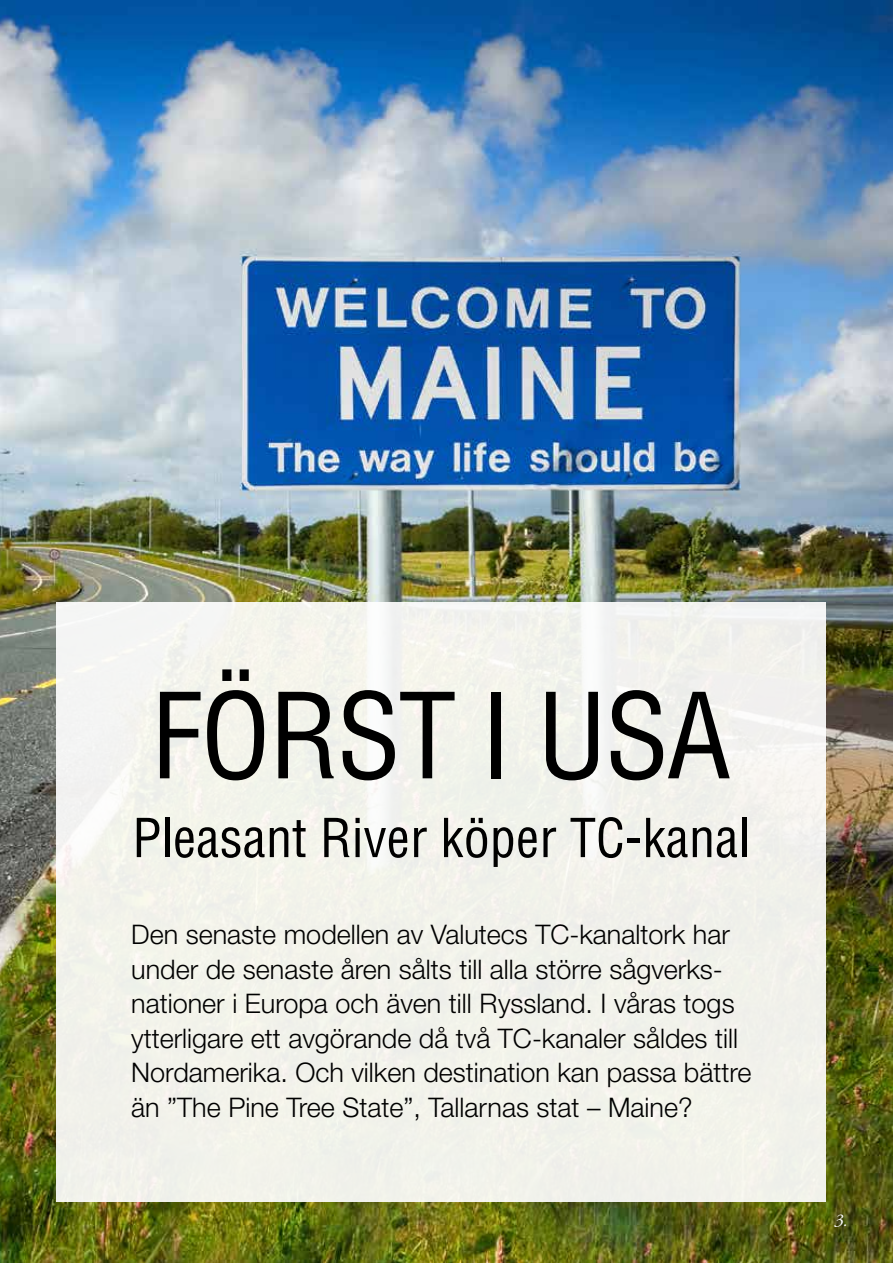
<style>
.page{position:relative;width:893px;height:1263px;background:#fff}
.page>*{position:absolute;margin:0;border:0;box-sizing:border-box;transform-origin:0 0}
.t1{font:condensed 115.35px "Helvetica LT Std";letter-spacing:-.02em;color:#000}
.t2{font:condensed 52.35px "Helvetica LT Std";color:#000}
.t3{font:300 27px/34.5px "Helvetica Neue LT Std";color:#000}
.t4{font:italic 18px "Adobe Garamond Pro";color:#fff}
</style>
<div class="page">
<img style="left:0;top:0;width:893px;height:1263px">
<div style="left:56px;top:602px;width:770px;height:600px;background:#f2f2eb"></div>
<h1 class="t1" style="left:151px;top:664px;width:581px">FÖRST I USA</h1>
<h2 class="t2" style="left:132px;top:805px;width:619px">Pleasant River köper TC-kanal</h2>
<p class="t3" style="left:131px;top:917px;width:622px">Den senaste modellen av Valutecs TC-kanaltork har under de senaste åren sålts till alla större sågverks&shy;nationer i Europa och även till Ryssland. I våras togs ytterligare ett avgörande då två TC-kanaler såldes till Nordamerika. Och vilken destination kan passa bättre än ”The Pine Tree State”, Tallarnas stat – Maine?</p>
<p class="t4" style="left:835px;top:1210px;width:15px">3.</p>
</div>
